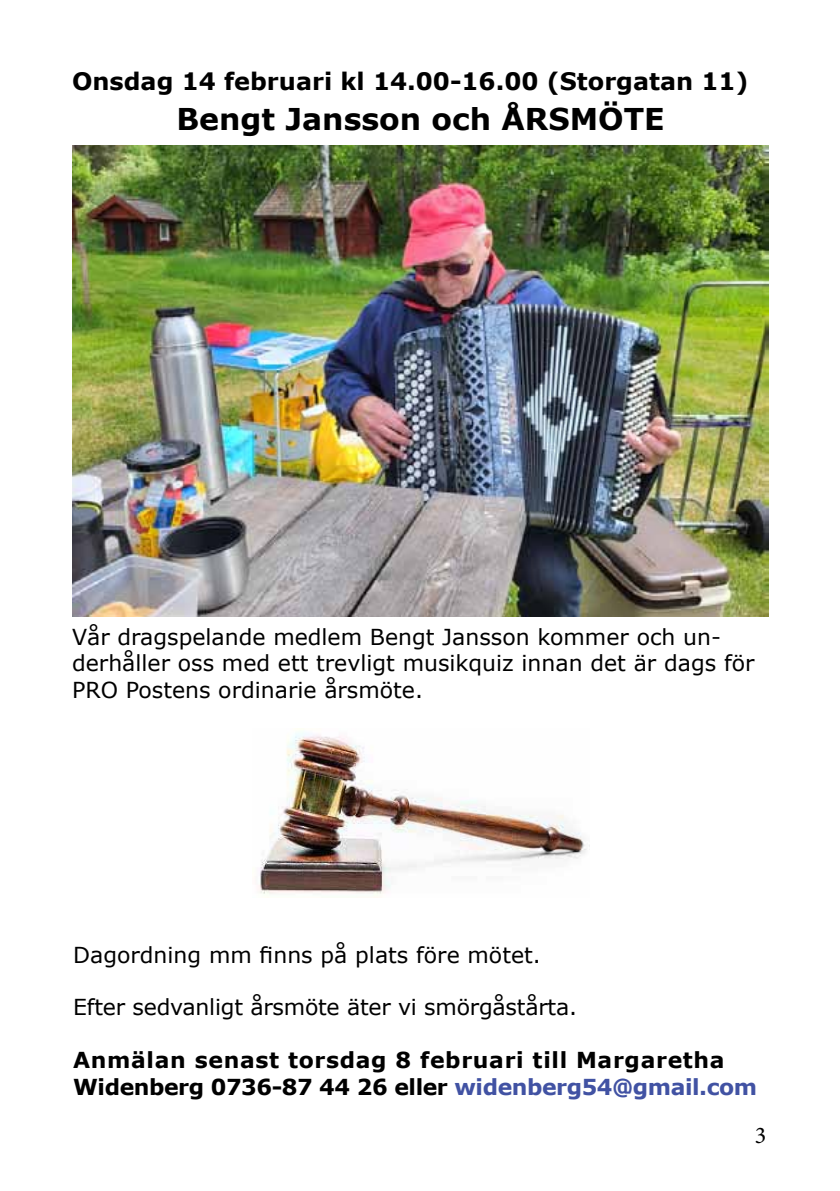
<style>
.page{position:relative;width:840px;height:1191px;background:#fff}
.page>*{position:absolute;margin:0;border:0;box-sizing:border-box;transform-origin:0 0}
.t1{font:700 30px "Verdana";color:#000}
.t2{font:700 24px "Verdana";color:#000}
.t3{font:24px "Minion Pro";color:#000}
.t4{font:22px/26.4px "Verdana";color:#000}
.t5{font:700 22px/26.4px "Verdana";letter-spacing:.03em;color:#000}
.s1{color:#4152a3}
</style>
<div class="page">
<img style="left:260px;top:728px;width:327px;height:169px">
<img style="left:72px;top:146px;width:696px;height:471px">
<p class="t2" style="left:72px;top:65px;width:677px">Onsdag 14 februari kl 14.00-16.00 (Storgatan 11)</p>
<h1 class="t1" style="left:176px;top:98px;width:489px">Bengt Jansson och ÅRSMÖTE</h1>
<p class="t4" style="left:72px;top:623px;width:683px">Vår dragspelande medlem Bengt Jansson kommer och un&shy;derhåller oss med ett trevligt musikquiz innan det är dags för<br>PRO Postens ordinarie årsmöte.</p>
<p class="t4" style="left:73px;top:941px;width:469px">Dagordning mm finns på plats före mötet.</p>
<p class="t4" style="left:73px;top:994px;width:505px">Efter sedvanligt årsmöte äter vi smörgåstårta.</p>
<p class="t5" style="left:73px;top:1046px;width:685px">Anmälan senast torsdag 8 februari till Margaretha<br>Widenberg 0736-87 44 26 eller <span class="s1">widenberg54@gmail.com</span></p>
<p class="t3" style="left:754px;top:1119px;width:13px">3</p>
</div>
